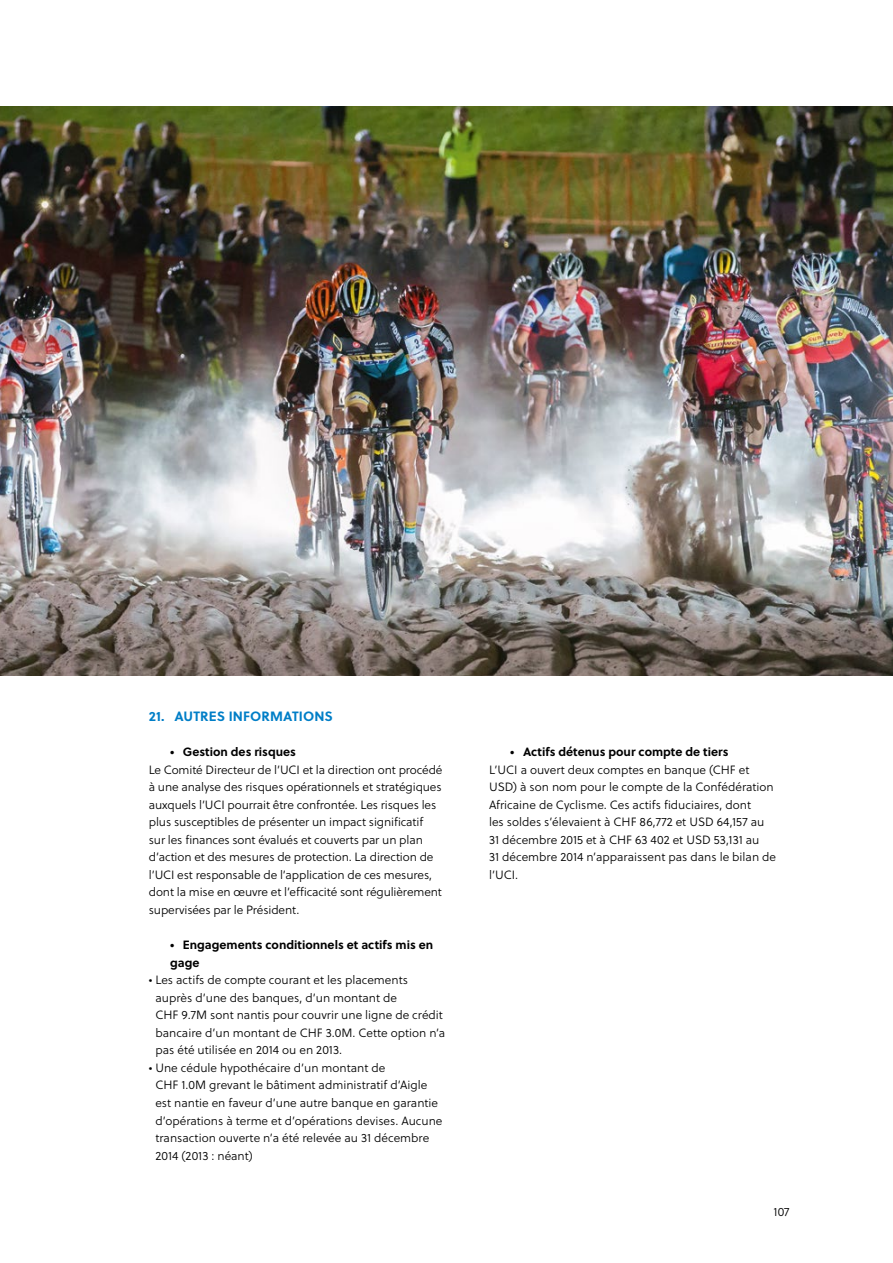
<style>
.page{position:relative;width:893px;height:1263px;background:#fff}
.page>*{position:absolute;margin:0;border:0;box-sizing:border-box;transform-origin:0 0}
.t1{font:700 13.5px "Soleil";letter-spacing:.01em;color:#007ec7}
.t2{font:300 12px/17.5px "Soleil";color:#000}
.t3{font:700 12px/17.5px "Soleil";color:#000}
</style>
<div class="page">
<img style="left:0;top:106px;width:893px;height:570px">
<p class="t1" style="left:149px;top:706px;width:186px">21. AUTRES INFORMATIONS</p>
<p class="t3" style="left:170px;top:742px;width:127px">• Gestion des risques</p>
<p class="t2" style="left:149px;top:760px;width:295px">Le Comité Directeur de l’UCI et la direction ont procédé à une analyse des risques opérationnels et stratégiques auxquels l’UCI pourrait être confrontée. Les risques les plus susceptibles de présenter un impact significatif sur les finances sont évalués et couverts par un plan d’action et des mesures de protection. La direction de l’UCI est responsable de l’application de ces mesures, dont la mise en œuvre et l’efficacité sont régulièrement supervisées par le Président.</p>
<p class="t3" style="left:170px;top:935px;width:265px">• Engagements conditionnels et actifs mis en gage</p>
<p class="t2" style="left:155px;top:971px;width:291px;text-indent:-7px">• Les actifs de compte courant et les placements auprès d’une des banques, d’un montant de<br>CHF 9.7M sont nantis pour couvrir une ligne de crédit bancaire d’un montant de CHF 3.0M. Cette option n’a pas été utilisée en 2014 ou en 2013.</p>
<p class="t2" style="left:155px;top:1059px;width:289px;text-indent:-7px">• Une cédule hypothécaire d’un montant de<br>CHF 1.0M grevant le bâtiment administratif d’Aigle est nantie en faveur d’une autre banque en garantie d’opérations à terme et d’opérations devises. Aucune transaction ouverte n’a été relevée au 31 décembre 2014 (2013 : néant)</p>
<p class="t3" style="left:510px;top:742px;width:220px">• Actifs détenus pour compte de tiers</p>
<p class="t2" style="left:489px;top:760px;width:289px">L’UCI a ouvert deux comptes en banque (CHF et USD) à son nom pour le compte de la Confédération Africaine de Cyclisme. Ces actifs fiduciaires, dont<br>les soldes s’élevaient à CHF 86,772 et USD 64,157 au 31 décembre 2015 et à CHF 63 402 et USD 53,131 au<br>31 décembre 2014 n’apparaissent pas dans le bilan de l’UCI.</p>
<p class="t2" style="left:774px;top:1203px;width:17px">107</p>
</div>
